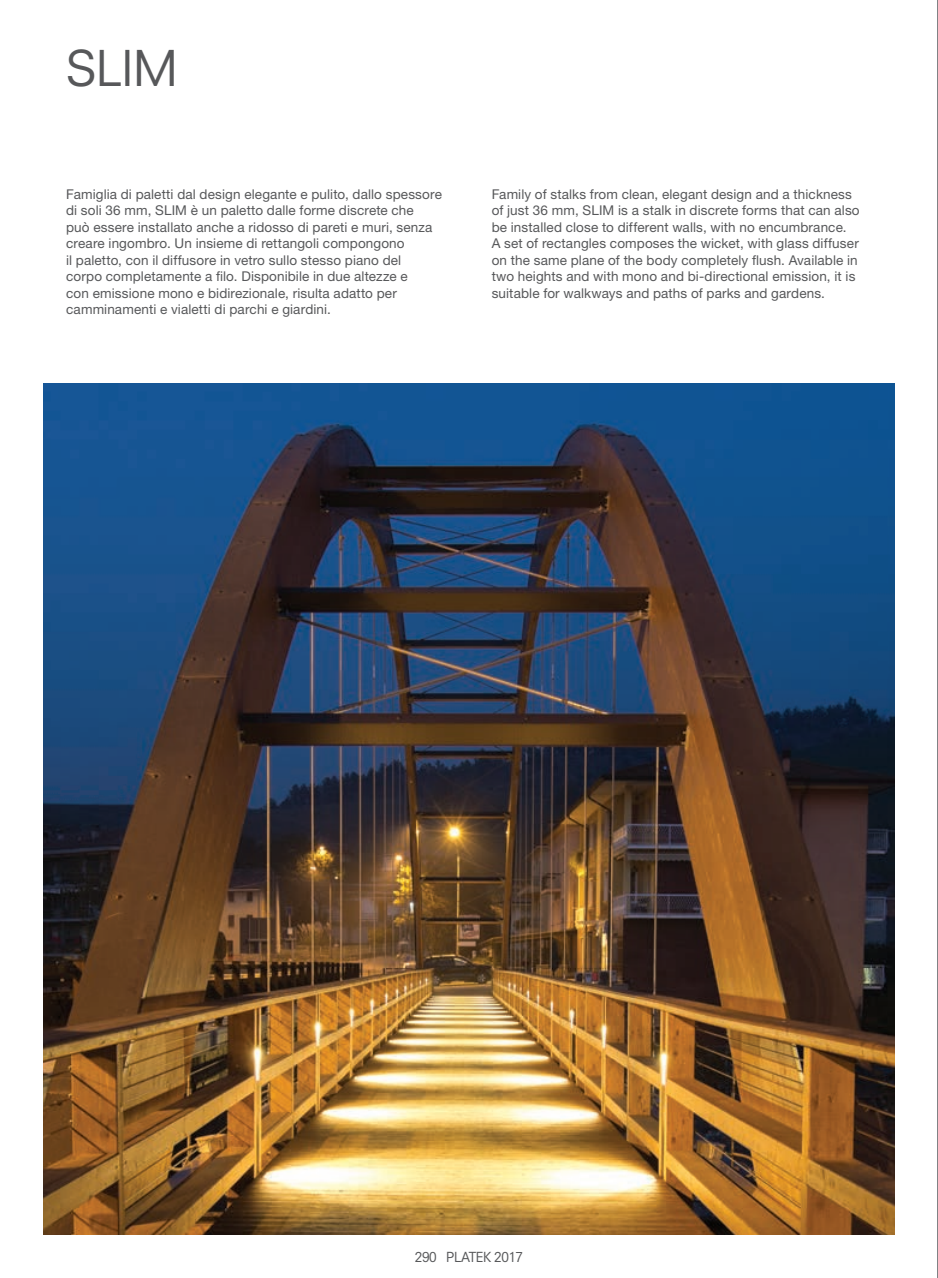
<style>
.page{position:relative;width:938px;height:1278px;background:#fff}
.page>*{position:absolute;margin:0;border:0;box-sizing:border-box;transform-origin:0 0}
.t1{font:48px "Neuzeit SLT Std";color:#57585a}
.t2{font:13.5px/16.5px "Helvetica Neue LT Std";letter-spacing:.01em;color:#57585a}
.t3{font:13.5px "Neuzeit SLT Std";letter-spacing:-.03em;color:#57585a}
</style>
<div class="page">
<hr style="left:936px;top:0;width:1px;height:1277px;background:#808285">
<img style="left:43px;top:384px;width:851px;height:850px">
<h1 class="t1" style="left:65px;top:39px;width:115px">SLIM</h1>
<p class="t2" style="left:66px;top:185px;width:377px">Famiglia di paletti dal design elegante e pulito, dallo spessore di soli 36 mm, SLIM è un paletto dalle forme discrete che<br>può essere installato anche a ridosso di pareti e muri, senza creare ingombro. Un insieme di rettangoli compongono<br>il paletto, con il diffusore in vetro sullo stesso piano del<br>corpo completamente a filo. Disponibile in due altezze e<br>con emissione mono e bidirezionale, risulta adatto per camminamenti e vialetti di parchi e giardini.</p>
<p class="t2" style="left:491px;top:185px;width:369px">Family of stalks from clean, elegant design and a thickness of just 36 mm, SLIM is a stalk in discrete forms that can also be installed close to different walls, with no encumbrance.<br>A set of rectangles composes the wicket, with glass diffuser on the same plane of the body completely flush. Available in two heights and with mono and bi-directional emission, it is suitable for walkways and paths of parks and gardens.</p>
<p class="t3" style="left:415px;top:1248px;width:110px">290 PLATEK 2017</p>
</div>
